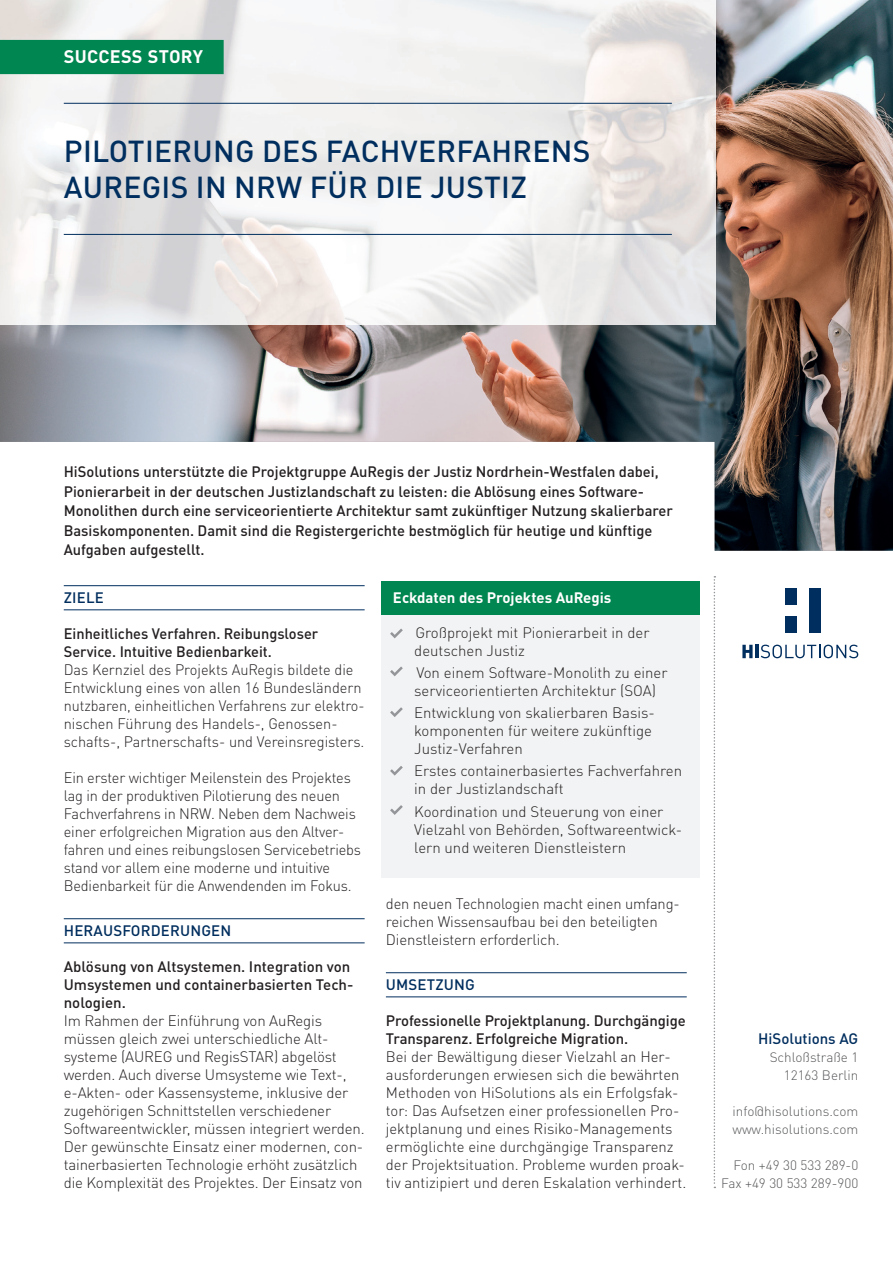
<style>
.page{position:relative;width:893px;height:1263px;background:#fff}
.page>*{position:absolute;margin:0;border:0;box-sizing:border-box;transform-origin:0 0}
.t1{font:500 30px/36px "DINOT";letter-spacing:.01em;color:#002e5e}
.t2{font:700 18px "DINOT";letter-spacing:.015em;color:#fff}
.t3{font:300 15px/18px "DINOT";letter-spacing:-.01em;color:#231f20}
.t4{font:500 15px/19.5px "DINOT";color:#231f20}
.t5{font:500 15px "DINOT";letter-spacing:.01em;color:#002e5e}
.t6{font:700 15px "DINOT";color:#fff}
.t7{font:300 13.5px/18px "DINOT";color:#57585a;text-align:right}
</style>
<div class="page">
<img style="left:0;top:0;width:893px;height:551px">
<svg style="left:714px;top:576px;width:1px;height:612px"></svg>
<svg style="left:742px;top:645px;width:11px;height:13px"></svg>
<hr style="left:755px;top:645px;width:4px;height:13px;background:#002e5e">
<svg style="left:761px;top:645px;width:97px;height:13px"></svg>
<div style="left:785px;top:616px;width:12px;height:17px;background:#002e5e"></div>
<div style="left:809px;top:588px;width:11px;height:45px;background:#002e5e"></div>
<div style="left:785px;top:588px;width:12px;height:17px;background:#002e5e"></div>
<hr style="left:64px;top:585px;width:301px;height:1px;background:#002e5e">
<hr style="left:64px;top:609px;width:301px;height:1px;background:#002e5e">
<hr style="left:64px;top:918px;width:301px;height:1px;background:#002e5e">
<hr style="left:64px;top:942px;width:301px;height:1px;background:#002e5e">
<hr style="left:386px;top:972px;width:301px;height:1px;background:#002e5e">
<hr style="left:386px;top:996px;width:301px;height:1px;background:#002e5e">
<div style="left:381px;top:581px;width:318px;height:297px;background:#f2f3f4"></div>
<div style="left:381px;top:581px;width:318px;height:34px;background:#008650"></div>
<svg style="left:390px;top:628px;width:13px;height:10px"></svg>
<svg style="left:390px;top:666px;width:13px;height:10px"></svg>
<svg style="left:390px;top:707px;width:13px;height:10px"></svg>
<svg style="left:390px;top:766px;width:13px;height:10px"></svg>
<svg style="left:390px;top:805px;width:13px;height:10px"></svg>
<img style="left:0;top:0;width:715px;height:324px">
<hr style="left:64px;top:234px;width:608px;height:1px;background:#002e5e">
<hr style="left:64px;top:103px;width:608px;height:1px;background:#002e5e">
<div style="left:0;top:40px;width:224px;height:34px;background:#008650"></div>
<p class="t2" style="left:64px;top:42px;width:141px">SUCCESS STORY</p>
<h1 class="t1" style="left:64px;top:130px;width:528px">PILOTIERUNG DES FACHVERFAHRENS<br>AUREGIS IN NRW FÜR DIE JUSTIZ</h1>
<p class="t4" style="left:64px;top:461px;width:611px">HiSolutions unterstützte die Projektgruppe AuRegis der Justiz Nordrhein-Westfalen dabei, Pionierarbeit in der deutschen Justizlandschaft zu leisten: die Ablösung eines Software-Monolithen durch eine serviceorientierte Architektur samt zukünftiger Nutzung skalierbarer Basiskomponenten. Damit sind die Registergerichte bestmöglich für heutige und künftige Aufgaben aufgestellt.</p>
<p class="t5" style="left:64px;top:586px;width:41px">ZIELE</p>
<p class="t4" style="left:64px;top:623px;width:256px;line-height:18px">Einheitliches Verfahren. Reibungsloser<br>Service. Intuitive Bedienbarkeit.</p>
<p class="t3" style="left:64px;top:659px;width:302px">Das Kernziel des Projekts AuRegis bildete die Entwicklung eines von allen 16 Bundesländern nutzbaren, einheitlichen Verfahrens zur elektro&shy;nischen Führung des Handels-, Genossen&shy;schafts-, Partnerschafts- und Vereinsregisters.</p>
<p class="t3" style="left:64px;top:767px;width:299px">Ein erster wichtiger Meilenstein des Projektes lag in der produktiven Pilotierung des neuen Fachverfahrens in NRW. Neben dem Nachweis einer erfolgreichen Migration aus den Altver&shy;fahren und eines reibungslosen Servicebetriebs stand vor allem eine moderne und intuitive Bedienbarkeit für die Anwendenden im Fokus.</p>
<p class="t5" style="left:64px;top:919px;width:169px">HERAUSFORDERUNGEN</p>
<p class="t4" style="left:64px;top:956px;width:291px;line-height:18px">Ablösung von Altsystemen. Integration von<br>Umsystemen und containerbasierten Tech&shy;nologien.</p>
<p class="t3" style="left:64px;top:1010px;width:302px">Im Rahmen der Einführung von AuRegis müssen gleich zwei unterschiedliche Alt&shy;systeme (AUREG und RegisSTAR) abgelöst werden. Auch diverse Umsysteme wie Text-, e-Akten- oder Kassensysteme, inklusive der zugehörigen Schnittstellen verschiedener Softwareentwickler, müssen integriert werden.<br>Der gewünschte Einsatz einer modernen, con&shy;tainerbasierten Technologie erhöht zusätzlich die Komplexität des Projektes. Der Einsatz von</p>
<p class="t6" style="left:393px;top:586px;width:220px">Eckdaten des Projektes AuRegis</p>
<p class="t3" style="left:414px;top:622px;width:237px">Großprojekt mit Pionierarbeit in der deutschen Justiz</p>
<p class="t3" style="left:414px;top:662px;width:255px">Von einem Software-Monolith zu einer serviceorientierten Architektur (SOA)</p>
<p class="t3" style="left:414px;top:702px;width:242px">Entwicklung von skalierbaren Basis&shy;komponenten für weitere zukünftige<br>Justiz-Verfahren</p>
<p class="t3" style="left:414px;top:761px;width:269px">Erstes containerbasiertes Fachverfahren in der Justizlandschaft</p>
<p class="t3" style="left:414px;top:801px;width:270px">Koordination und Steuerung von einer<br>Vielzahl von Behörden, Softwareentwick&shy;lern und weiteren Dienstleistern</p>
<p class="t3" style="left:386px;top:893px;width:295px">den neuen Technologien macht einen umfang&shy;reichen Wissensaufbau bei den beteiligten<br>Dienstleistern erforderlich.</p>
<p class="t5" style="left:386px;top:973px;width:90px">UMSETZUNG</p>
<p class="t4" style="left:386px;top:1010px;width:301px;line-height:18px">Professionelle Projektplanung. Durchgängige<br>Transparenz. Erfolgreiche Migration.</p>
<p class="t3" style="left:386px;top:1046px;width:302px">Bei der Bewältigung dieser Vielzahl an Her&shy;ausforderungen erwiesen sich die bewährten Methoden von HiSolutions als ein Erfolgsfak&shy;tor: Das Aufsetzen einer professionellen Pro&shy;jektplanung und eines Risiko-Managements ermöglichte eine durchgängige Transparenz der Projektsituation. Probleme wurden proak&shy;tiv antizipiert und deren Eskalation verhindert.</p>
<p class="t5" style="left:758px;top:1027px;width:102px">HiSolutions AG</p>
<p class="t7" style="left:770px;top:1047px;width:90px">Schloßstraße 1<br>12163 Berlin</p>
<p class="t7" style="left:732px;top:1101px;width:127px;text-align:left">info@hisolutions.com www.hisolutions.com</p>
<p class="t7" style="left:721px;top:1155px;width:139px">Fon +49 30 533 289-0<br>Fax +49 30 533 289-900</p>
</div>
